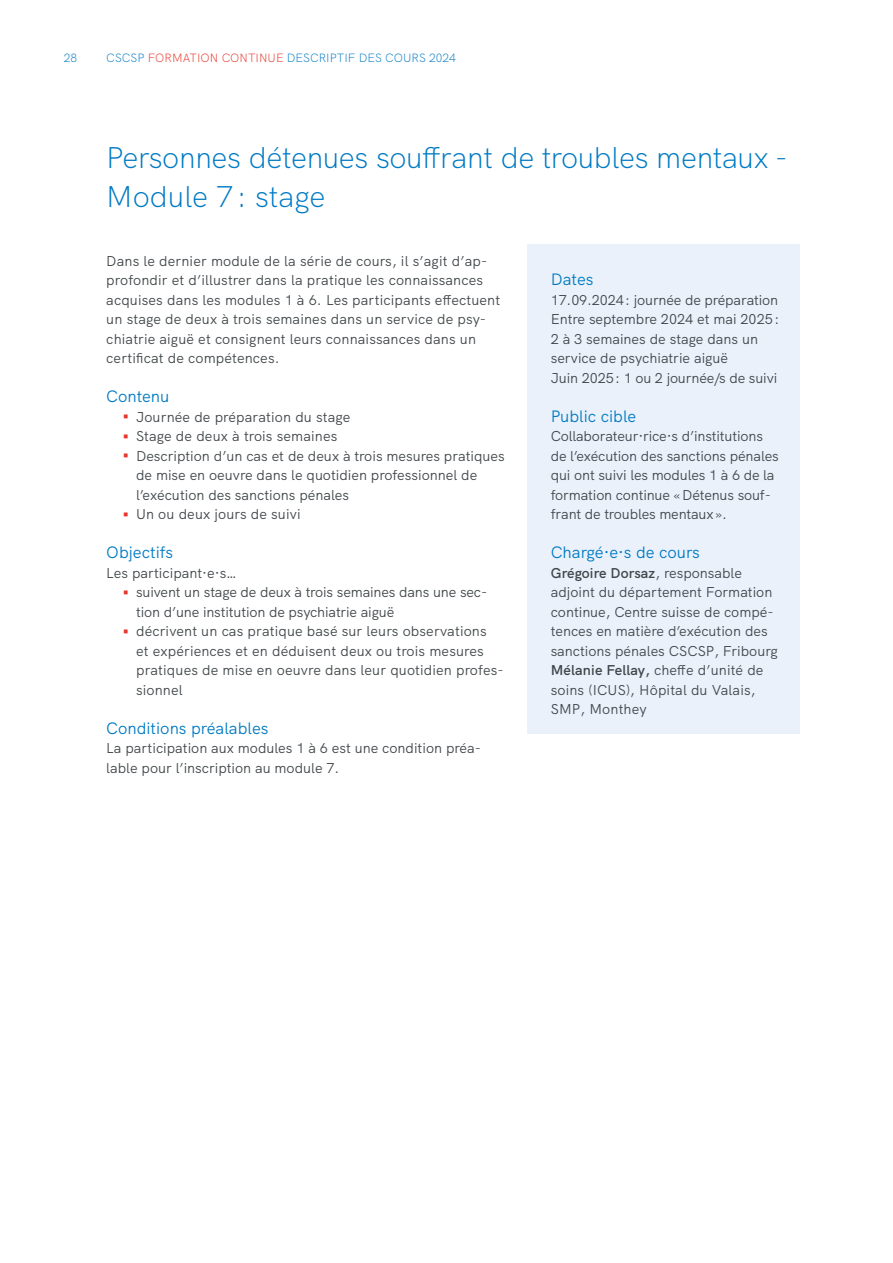
<style>
.page{position:relative;width:893px;height:1263px;background:#fff}
.page>*{position:absolute;margin:0;border:0;box-sizing:border-box;transform-origin:0 0}
.t1{font:700 42.45px "HK Grotesk";color:#e7332a;scale:.3 1}
.t2{font:300 30px/39px "HK Grotesk";letter-spacing:-.01em;color:#007ac3}
.t3{font:16.5px "HK Grotesk";color:#007ac3}
.t4{font:14.25px/19.5px "HK Grotesk";color:#404649}
.t5{font:300 12px "HK Grotesk";color:#007ac3}
.s1{color:#e7332a}
.s2{font-weight:600}
</style>
<div class="page">
<div style="left:528px;top:245px;width:272px;height:489px;background:#eaf1fb"></div>
<p class="t5" style="left:64px;top:48px;width:15px">28</p>
<p class="t5" style="left:106px;top:48px;width:351px">CSCSP <span class="s1">FORMATION CONTINUE</span> DESCRIPTIF DES COURS 2024</p>
<h2 class="t2" style="left:106px;top:136px;width:683px">Personnes détenues souffrant de troubles mentaux -<br>Module 7: stage</h2>
<p class="t4" style="left:106px;top:250px;width:395px">Dans le dernier module de la série de cours, il s’agit d’ap&shy;profondir et d’illustrer dans la pratique les connaissances acquises dans les modules 1 à 6. Les participants effectuent un stage de deux à trois semaines dans un service de psy&shy;chiatrie aiguë et consignent leurs connaissances dans un certificat de compétences.</p>
<p class="t3" style="left:106px;top:384px;width:65px">Contenu</p>
<h1 class="t1" style="left:123px;top:382px;width:20px">-</h1>
<p class="t4" style="left:136px;top:406px;width:216px">Journée de préparation du stage</p>
<h1 class="t1" style="left:123px;top:401px;width:20px">-</h1>
<p class="t4" style="left:136px;top:425px;width:203px">Stage de deux à trois semaines</p>
<h1 class="t1" style="left:123px;top:421px;width:20px">-</h1>
<p class="t4" style="left:136px;top:445px;width:370px">Description d’un cas et de deux à trois mesures pratiques de mise en oeuvre dans le quotidien professionnel de l’exécution des sanctions pénales</p>
<h1 class="t1" style="left:123px;top:479px;width:20px">-</h1>
<p class="t4" style="left:136px;top:503px;width:166px">Un ou deux jours de suivi</p>
<p class="t3" style="left:106px;top:540px;width:68px">Objectifs</p>
<p class="t4" style="left:106px;top:562px;width:132px">Les participant·e·s…</p>
<h1 class="t1" style="left:123px;top:557px;width:20px">-</h1>
<p class="t4" style="left:136px;top:581px;width:353px">suivent un stage de deux à trois semaines dans une sec&shy;tion d’une institution de psychiatrie aiguë</p>
<h1 class="t1" style="left:123px;top:596px;width:20px">-</h1>
<p class="t4" style="left:136px;top:620px;width:369px">décrivent un cas pratique basé sur leurs observations<br>et expériences et en déduisent deux ou trois mesures pratiques de mise en oeuvre dans leur quotidien profes&shy;sionnel</p>
<p class="t3" style="left:106px;top:715px;width:164px">Conditions préalables</p>
<p class="t4" style="left:106px;top:737px;width:376px">La participation aux modules 1 à 6 est une condition préa&shy;lable pour l’inscription au module 7.</p>
<p class="t3" style="left:551px;top:267px;width:44px">Dates</p>
<p class="t4" style="left:551px;top:289px;width:230px">17.09.2024: journée de préparation<br>Entre septembre 2024 et mai 2025:<br>2 à 3 semaines de stage dans un service de psychiatrie aiguë<br>Juin 2025: 1 ou 2 journée/s de suivi</p>
<p class="t3" style="left:551px;top:403px;width:87px">Public cible</p>
<p class="t4" style="left:551px;top:425px;width:230px">Collaborateur· rice·s d’institutions de l’exécution des sanctions pénales qui ont suivi les modules 1 à 6 de la formation continue «Détenus souf&shy;frant de troubles mentaux».</p>
<p class="t3" style="left:551px;top:540px;width:151px">Chargé·e·s de cours</p>
<p class="t4" style="left:551px;top:562px;width:229px"><span class="s2">Grégoire Dorsaz</span>, responsable adjoint du département Formation continue, Centre suisse de compé&shy;tences en matière d’exécution des sanctions pénales CSCSP, Fribourg<br><span class="s2">Mélanie Fellay,</span> cheffe d’unité de soins (ICUS), Hôpital du Valais,<br>SMP, Monthey</p>
</div>
